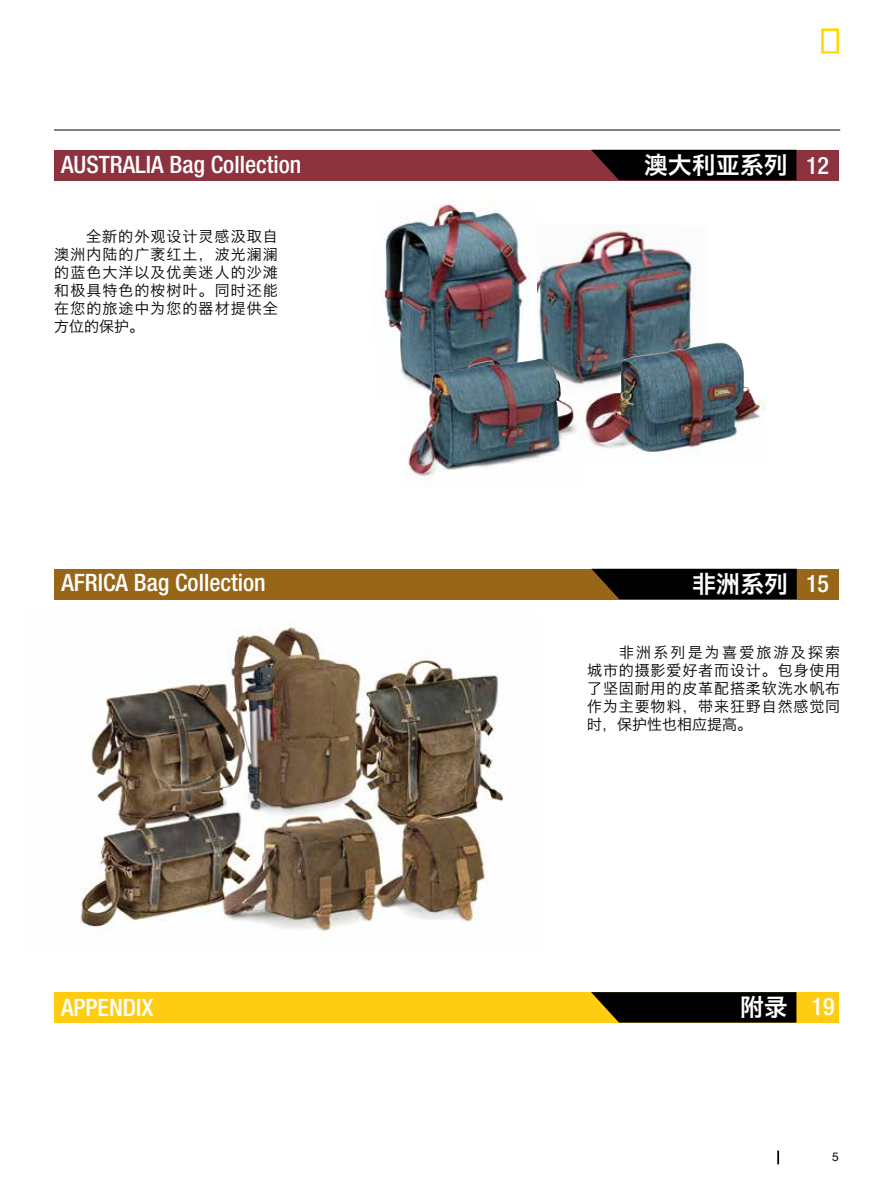
<style>
.page{position:relative;width:893px;height:1191px;background:#fff}
.page>*{position:absolute;margin:0;border:0;box-sizing:border-box;transform-origin:0 0}
.t1{font:500 condensed 24px "Helvetica Neue LT Std";color:#fff}
.t2{font:24px "Hiragino Sans GB W6";color:#fff}
.t3{font:15px/18px "Hiragino Sans GB W3";letter-spacing:.06em;color:#000;text-align:justify}
.t4{font:12px "Helvetica Neue LT Std";color:#000}
.s1{font-family:"Helvetica Neue LT Std";font-weight:500;font-stretch:condensed}
</style>
<div class="page">
<svg style="left:821px;top:28px;width:18px;height:26px"></svg>
<svg style="left:777px;top:1150px;width:2px;height:14px"></svg>
<div style="left:54px;top:150px;width:785px;height:30px;background:#8d3340"></div>
<svg style="left:591px;top:150px;width:205px;height:30px;background:#090304"></svg>
<div style="left:54px;top:569px;width:785px;height:30px;background:#976619"></div>
<svg style="left:591px;top:569px;width:206px;height:30px;background:#0a0701"></svg>
<img style="left:80px;top:626px;width:424px;height:311px">
<div style="left:54px;top:992px;width:785px;height:30px;background:#fecd12"></div>
<svg style="left:591px;top:992px;width:205px;height:30px;background:#120e01"></svg>
<hr style="left:54px;top:130px;width:786px;height:1px;background:#000">
<img style="left:537px;top:226px;width:159px;height:159px">
<img style="left:378px;top:201px;width:152px;height:188px">
<img style="left:409px;top:357px;width:163px;height:46px">
<img style="left:587px;top:342px;width:163px;height:51px">
<img style="left:407px;top:403px;width:174px;height:76px">
<img style="left:581px;top:393px;width:185px;height:65px">
<h1 class="t1" style="left:61px;top:150px;width:242px">AUSTRALIA Bag Collection</h1>
<h1 class="t2" style="left:644px;top:149px;width:187px">澳大利亚系列 <span class="s1">12</span></h1>
<p class="t3" style="left:54px;top:227px;width:225px;text-indent:32px">全新的外观设计灵感汲取自澳洲内陆的广袤红土，波光澜澜的蓝色大洋以及优美迷人的沙滩和极具特色的桉树叶。同时还能在您的旅途中为您的器材提供全方位的保护。</p>
<h1 class="t1" style="left:61px;top:568px;width:206px">AFRICA Bag Collection</h1>
<h1 class="t2" style="left:692px;top:568px;width:139px">非洲系列 <span class="s1">15</span></h1>
<p class="t3" style="left:587px;top:643px;width:255px;text-indent:32px">非洲系列是为喜爱旅游及探索城市的摄影爱好者而设计。包身使用了坚固耐用的皮革配搭柔软洗水帆布作为主要物料，带来狂野自然感觉同时，保护性也相应提高。</p>
<h1 class="t1" style="left:61px;top:993px;width:94px">APPENDIX</h1>
<h1 class="t2" style="left:740px;top:991px;width:96px">附录 <span class="s1">19</span></h1>
<p class="t4" style="left:832px;top:1149px;width:8px">5</p>
</div>
